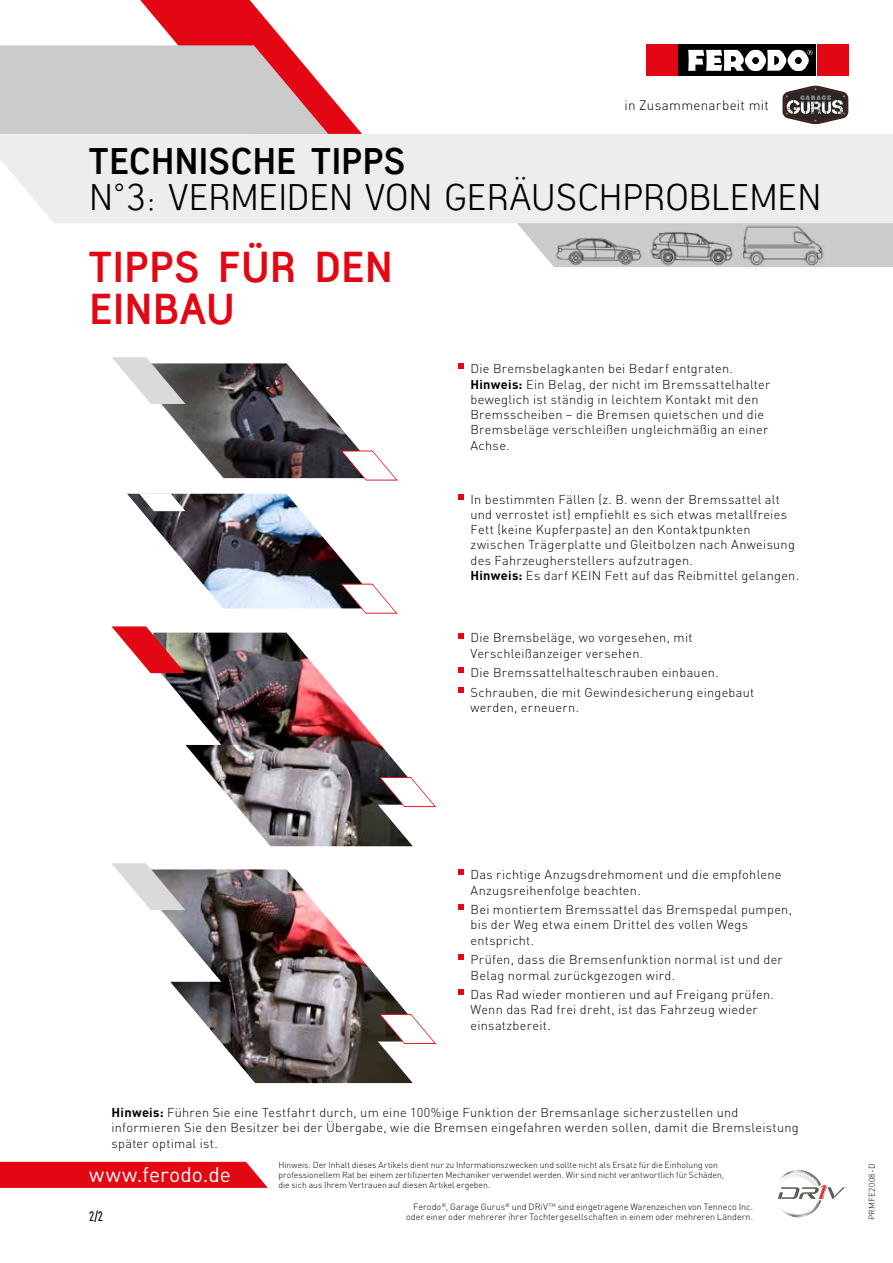
<style>
.page{position:relative;width:893px;height:1263px;background:#fff}
.page>*{position:absolute;margin:0;border:0;box-sizing:border-box;transform-origin:0 0}
.t1{font:700 42px/42px "Antagometrica BT";letter-spacing:.005em;color:#e30613}
.t2{font:36px "Antagometrica BT Light";color:#000}
.t3{font:700 36px "Antagometrica BT";letter-spacing:.01em;color:#000}
.t4{font:21px "DIN Pro";letter-spacing:.005em;color:#fff}
.t5{font:300 13.5px "DIN Pro";letter-spacing:.02em;color:#000}
.t6{font:500 condensed 13.5px "DIN Pro";color:#000}
.t7{font:300 12.75px/15.3px "DIN Pro";letter-spacing:.025em;color:#000}
.t8{font:300 9px/10.8px "DIN Pro";color:#000;text-align:right}
.t9{font:300 8.7px/9.8px "DIN Pro";color:#000}
.t10{font:300 8.25px "DIN Pro";letter-spacing:.05em;color:#000}
.s1{font-weight:700}
</style>
<div class="page">
<div style="left:678px;top:45px;width:138px;height:31px;background:#000"></div>
<div style="left:646px;top:45px;width:32px;height:31px;background:#e30613"></div>
<div style="left:817px;top:45px;width:31px;height:31px;background:#e30613"></div>
<svg style="left:688px;top:50px;width:125px;height:21px"></svg>
<svg style="left:0;top:0;width:362px;height:134px"></svg>
<div style="left:831px;top:223px;width:62px;height:44px;background:#cbcbcb"></div>
<div style="left:0;top:134px;width:893px;height:89px;background:#ededed"></div>
<img style="left:497px;top:208px;width:153px;height:59px">
<img style="left:646px;top:220px;width:32px;height:47px">
<img style="left:678px;top:220px;width:153px;height:48px">
<svg style="left:782px;top:86px;width:66px;height:38px"></svg>
<svg style="left:0;top:1162px;width:268px;height:26px;background:#e4111d"></svg>
<svg style="left:778px;top:1170px;width:69px;height:47px"></svg>
<img style="left:161px;top:363px;width:199px;height:115px">
<svg style="left:340px;top:450px;width:58px;height:31px"></svg>
<svg style="left:112px;top:357px;width:73px;height:47px"></svg>
<img style="left:127px;top:494px;width:235px;height:114px">
<svg style="left:139px;top:493px;width:46px;height:18px"></svg>
<svg style="left:340px;top:583px;width:58px;height:31px"></svg>
<svg style="left:458px;top:363px;width:6px;height:6px"></svg>
<svg style="left:458px;top:494px;width:6px;height:6px"></svg>
<svg style="left:458px;top:633px;width:6px;height:6px"></svg>
<svg style="left:458px;top:667px;width:6px;height:6px"></svg>
<svg style="left:458px;top:687px;width:6px;height:6px"></svg>
<svg style="left:458px;top:869px;width:6px;height:6px"></svg>
<svg style="left:458px;top:904px;width:6px;height:6px"></svg>
<svg style="left:458px;top:954px;width:6px;height:6px"></svg>
<svg style="left:458px;top:989px;width:6px;height:6px"></svg>
<img style="left:153px;top:633px;width:228px;height:112px">
<svg style="left:413px;top:779px;width:23px;height:28px"></svg>
<svg style="left:111px;top:626px;width:74px;height:47px"></svg>
<img style="left:185px;top:745px;width:228px;height:101px">
<img style="left:161px;top:869px;width:220px;height:113px">
<svg style="left:413px;top:1016px;width:23px;height:28px"></svg>
<svg style="left:112px;top:863px;width:73px;height:47px"></svg>
<img style="left:170px;top:982px;width:243px;height:101px">
<p class="t5" style="left:624px;top:96px;width:146px">in Zusammenarbeit mit</p>
<h2 class="t3" style="left:89px;top:139px;width:318px">TECHNISCHE TIPPS</h2>
<h2 class="t2" style="left:89px;top:175px;width:734px">N°3: VERMEIDEN VON GERÄUSCHPROBLEMEN</h2>
<h1 class="t1" style="left:89px;top:246px;width:305px">TIPPS FÜR DEN<br>EINBAU</h1>
<p class="t7" style="left:470px;top:360px;width:301px">Die Bremsbelagkanten bei Bedarf entgraten.<br><span class="s1">Hinweis:</span> Ein Belag, der nicht im Bremssattelhalter beweglich ist ständig in leichtem Kontakt mit den Bremsscheiben – die Bremsen quietschen und die Bremsbeläge verschleißen ungleichmäßig an einer Achse.</p>
<p class="t7" style="left:470px;top:491px;width:330px">In bestimmten Fällen (z. B. wenn der Bremssattel alt und verrostet ist) empfiehlt es sich etwas metallfreies Fett (keine Kupferpaste) an den Kontaktpunkten zwischen Trägerplatte und Gleitbolzen nach Anweisung des Fahrzeugherstellers aufzutragen.<br><span class="s1">Hinweis:</span> Es darf KEIN Fett auf das Reibmittel gelangen.</p>
<p class="t7" style="left:470px;top:630px;width:224px">Die Bremsbeläge, wo vorgesehen, mit<br>Verschleißanzeiger versehen.</p>
<p class="t7" style="left:470px;top:662px;width:285px;line-height:19.5px">Die Bremssattelhalteschrauben einbauen.<br>Schrauben, die mit Gewindesicherung eingebaut</p>
<p class="t7" style="left:470px;top:699px;width:110px">werden, erneuern.</p>
<p class="t7" style="left:470px;top:866px;width:313px">Das richtige Anzugsdrehmoment und die empfohlene<br>Anzugsreihenfolge beachten.</p>
<p class="t7" style="left:470px;top:901px;width:323px">Bei montiertem Bremssattel das Bremspedal pumpen, bis der Weg etwa einem Drittel des vollen Wegs entspricht.</p>
<p class="t7" style="left:470px;top:951px;width:314px">Prüfen, dass die Bremsenfunktion normal ist und der<br>Belag normal zurückgezogen wird.</p>
<p class="t7" style="left:470px;top:986px;width:305px">Das Rad wieder montieren und auf Freigang prüfen.<br>Wenn das Rad frei dreht, ist das Fahrzeug wieder einsatzbereit.</p>
<p class="t7" style="left:112px;top:1104px;width:689px"><span class="s1">Hinweis:</span> Führen Sie eine Testfahrt durch, um eine 100%ige Funktion der Bremsanlage sicherzustellen und informieren Sie den Besitzer bei der Übergabe, wie die Bremsen eingefahren werden sollen, damit die Bremsleistung später optimal ist.</p>
<h3 class="t4" style="left:89px;top:1160px;width:143px">www.ferodo.de</h3>
<p class="t9" style="left:279px;top:1160px;width:447px">Hinweis: Der Inhalt dieses Artikels dient nur zu Informationszwecken und sollte nicht als Ersatz für die Einholung von professionellem Rat bei einem zertifizierten Mechaniker verwendet werden. Wir sind nicht verantwortlich für Schäden, die sich aus Ihrem Vertrauen auf diesen Artikel ergeben.</p>
<p class="t6" style="left:89px;top:1208px;width:15px">2/2</p>
<p class="t8" style="left:406px;top:1200px;width:348px">Ferodo<sup>®</sup>, Garage Gurus<sup>®</sup> und DRiV<sup>TM</sup> sind eingetragene Warenzeichen von Tenneco Inc. oder einer oder mehrerer ihrer Tochtergesellschaften in einem oder mehreren Ländern.</p>
<p class="t10" style="left:866px;top:1220px;width:58px;rotate:-90deg">PRMFE2008-D</p>
</div>
